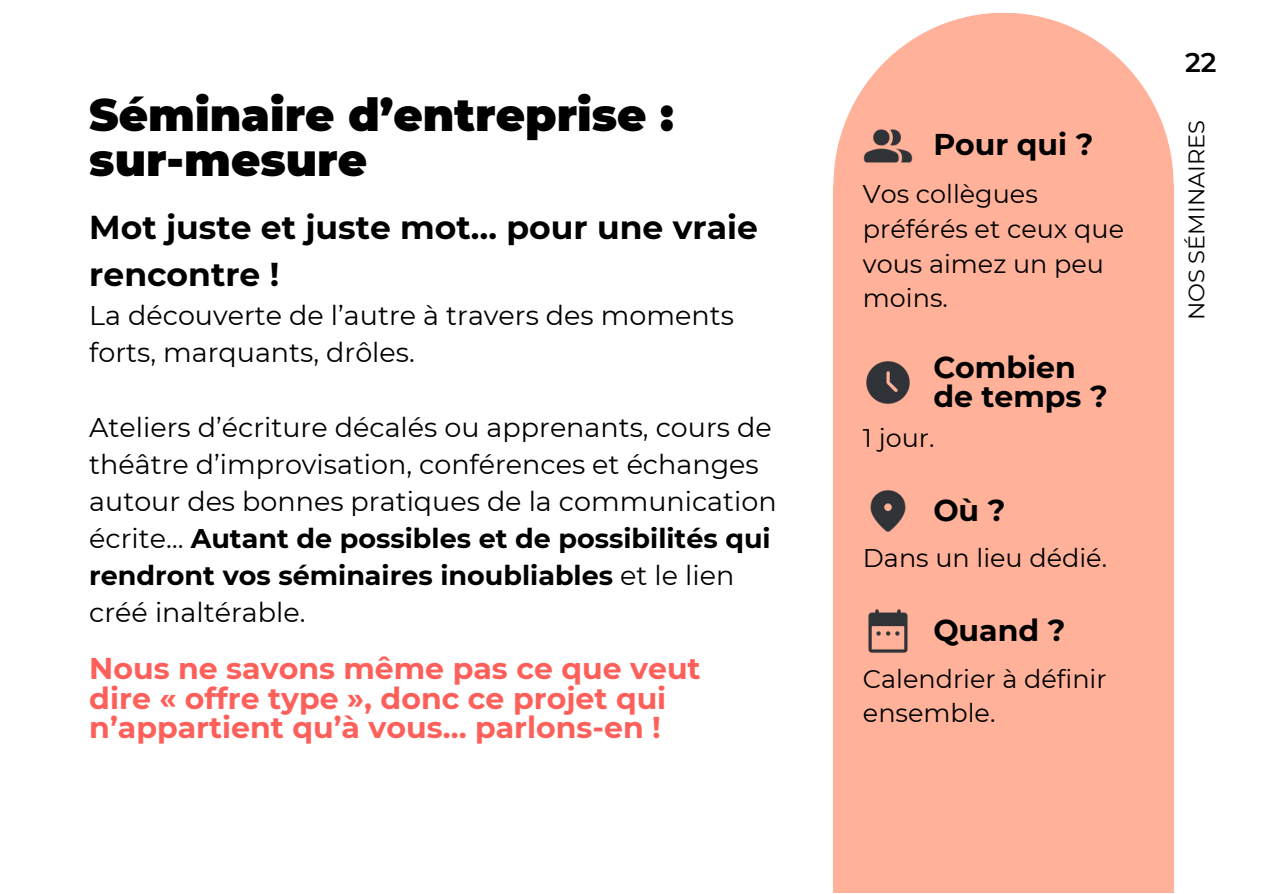
<style>
.page{position:relative;width:1263px;height:894px;background:#fff}
.page>*{position:absolute;margin:0;border:0;box-sizing:border-box;transform-origin:0 0}
.t1{font:900 45px/45px "Montserrat";color:#000}
.t2{font:700 33px/46.2px "Montserrat";color:#000}
.t3{font:700 30px/29.2px "Montserrat";color:#fd605a}
.t4{font:700 30px/29.2px "Montserrat";color:#000}
.t5{font:27px/37.2px "Montserrat";color:#000}
.t6{font:600 27px "Montserrat";color:#000}
.t7{font:25.5px/34.8px "Montserrat";color:#000}
.t8{font:22.5px "Montserrat";color:#000}
.s1{font-weight:700}
</style>
<div class="page">
<div style="left:833px;top:13px;width:341px;height:345px;background:#ffb199;border-radius:50%"></div>
<div style="left:833px;top:185px;width:341px;height:707px;background:#ffb199"></div>
<img style="left:863px;top:129px;width:50px;height:34px">
<img style="left:866px;top:361px;width:44px;height:43px">
<img style="left:870px;top:490px;width:36px;height:42px">
<img style="left:868px;top:609px;width:40px;height:44px">
<h4 class="t1" style="left:89px;top:92px;width:586px">Séminaire d’entreprise : sur-mesure</h4>
<h1 class="t2" style="left:89px;top:204px;width:670px">Mot juste et juste mot… pour une vraie rencontre !</h1>
<h1 class="t5" style="left:89px;top:296px;width:646px">La découverte de l’autre à travers des moments forts, marquants, drôles.</h1>
<h4 class="t5" style="left:89px;top:408px;width:689px">Ateliers d’écriture décalés ou apprenants, cours de théâtre d’improvisation, conférences et échanges autour des bonnes pratiques de la communication écrite… <span class="s1">Autant de possibles et de possibilités qui rendront vos séminaires inoubliables</span> et le lien créé inaltérable.</h4>
<h2 class="t3" style="left:89px;top:653px;width:613px">Nous ne savons même pas ce que veut dire « offre type », donc ce projet qui n’appartient qu’à vous… parlons-en !</h2>
<p class="t4" style="left:933px;top:130px;width:162px">Pour qui ?</p>
<h2 class="t7" style="left:863px;top:176px;width:263px">Vos collègues préférés et ceux que vous aimez un peu moins.</h2>
<h4 class="t4" style="left:933px;top:352px;width:176px">Combien de temps ?</h4>
<p class="t7" style="left:863px;top:420px;width:73px">1 jour.</p>
<h2 class="t4" style="left:933px;top:496px;width:74px">Où ?</h2>
<h4 class="t7" style="left:863px;top:540px;width:246px">Dans un lieu dédié.</h4>
<p class="t4" style="left:933px;top:615px;width:134px">Quand ?</p>
<h2 class="t7" style="left:863px;top:660px;width:245px">Calendrier à définir ensemble.</h2>
<p class="t6" style="left:1185px;top:46px;width:33px">22</p>
<h4 class="t8" style="left:1183px;top:320px;width:202px;rotate:-90deg">NOS SÉMINAIRES</h4>
</div>
